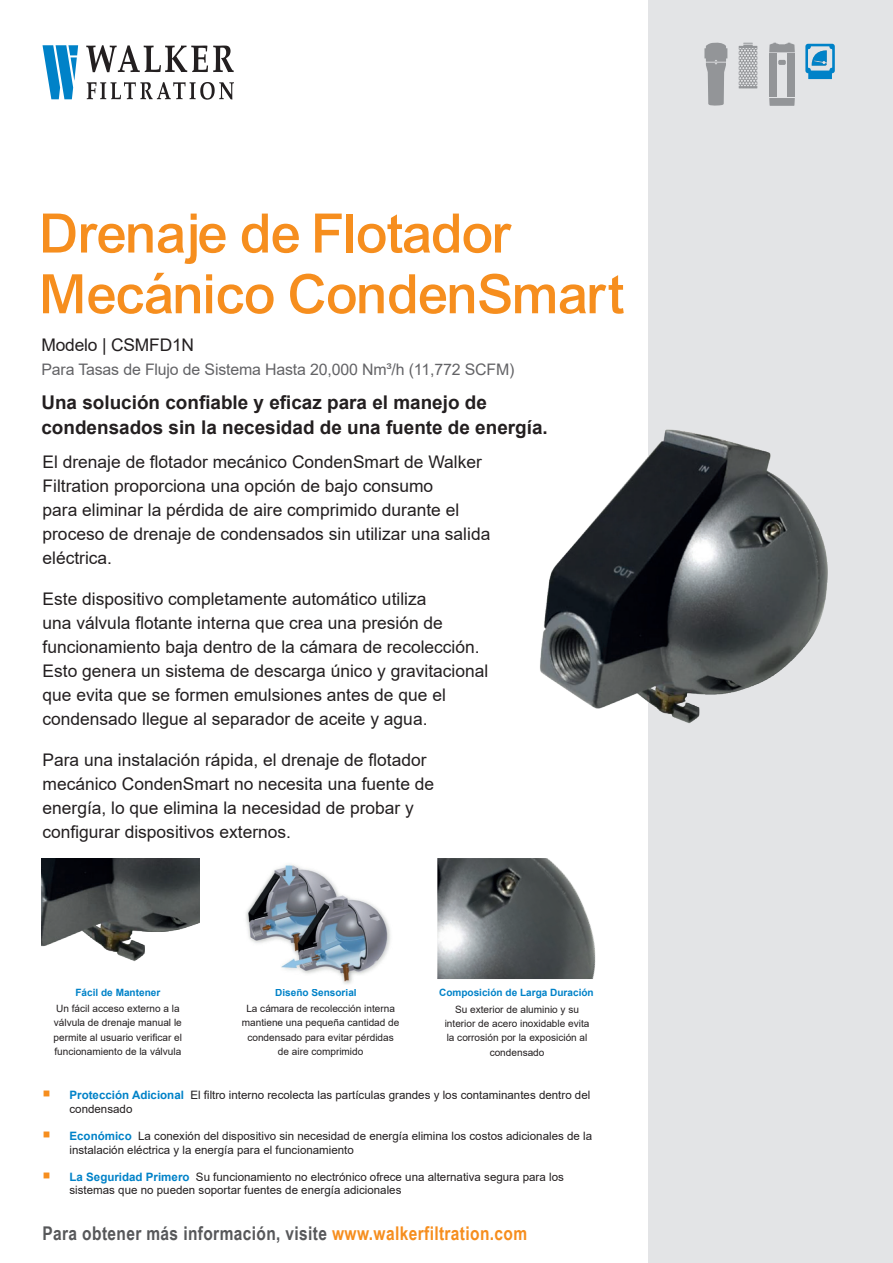
<style>
.page{position:relative;width:893px;height:1263px;background:#fff}
.page>*{position:absolute;margin:0;border:0;box-sizing:border-box;transform-origin:0 0}
.t1{font:58.5px/60.8px "Arial Mdm";letter-spacing:-.02em;color:#f68e1e}
.t2{font:700 18.9px/24.6px "Arial";color:#231f20}
.t3{font:700 18.9px "Arial Narrow";letter-spacing:.02em;color:#57585a}
.t4{font:17.4px/24px "Arial";color:#231f20}
.t5{font:15.9px "Arial";letter-spacing:-.01em;color:#636366}
.t6{font:11.55px/14px "Arial";color:#231f20}
.t7{font:10.05px/14.4px "Arial";color:#231f20;text-align:center}
.t8{font:700 10.05px "Arial";color:#0082c8}
.s1{font-weight:700;color:#0082c8}
.s2{color:#f68e1e}
</style>
<div class="page">
<div style="left:648px;top:0;width:245px;height:1263px;background:#e3e4e6"></div>
<svg style="left:805px;top:44px;width:30px;height:35px"></svg>
<svg style="left:769px;top:43px;width:26px;height:9px"></svg>
<div style="left:778px;top:60px;width:8px;height:5px;background:#939598;border-radius:2px"></div>
<svg style="left:739px;top:43px;width:18px;height:45px"></svg>
<div style="left:769px;top:53px;width:8px;height:44px;background:#939598"></div>
<svg style="left:769px;top:98px;width:26px;height:8px"></svg>
<div style="left:787px;top:53px;width:8px;height:44px;background:#939598"></div>
<svg style="left:704px;top:42px;width:23px;height:64px"></svg>
<img style="left:41px;top:858px;width:159px;height:103px">
<img style="left:437px;top:858px;width:158px;height:121px">
<img style="left:246px;top:864px;width:145px;height:120px">
<svg style="left:43px;top:45px;width:35px;height:54px"></svg>
<svg style="left:86px;top:45px;width:148px;height:27px"></svg>
<svg style="left:87px;top:82px;width:147px;height:18px"></svg>
<img style="left:540px;top:429px;width:288px;height:294px">
<h1 class="t1" style="left:43px;top:204px;width:583px">Drenaje de Flotador<br>Mecánico CondenSmart</h1>
<p class="t4" style="left:41px;top:333px;width:154px">Modelo | CSMFD1N</p>
<p class="t5" style="left:41px;top:359px;width:474px">Para Tasas de Flujo de Sistema Hasta 20,000 Nm³/h (11,772 SCFM)</p>
<p class="t2" style="left:41px;top:390px;width:508px">Una solución confiable y eficaz para el manejo de condensados sin la necesidad de una fuente de energía.</p>
<p class="t4" style="left:43px;top:449px;width:449px">El drenaje de flotador mecánico CondenSmart de Walker Filtration proporciona una opción de bajo consumo<br>para eliminar la pérdida de aire comprimido durante el proceso de drenaje de condensados sin utilizar una salida eléctrica.</p>
<p class="t4" style="left:43px;top:586px;width:447px">Este dispositivo completamente automático utiliza<br>una válvula flotante interna que crea una presión de funcionamiento baja dentro de la cámara de recolección.<br>Esto genera un sistema de descarga único y gravitacional que evita que se formen emulsiones antes de que el condensado llegue al separador de aceite y agua.</p>
<p class="t4" style="left:43px;top:747px;width:393px">Para una instalación rápida, el drenaje de flotador mecánico CondenSmart no necesita una fuente de energía, lo que elimina la necesidad de probar y configurar dispositivos externos.</p>
<p class="t8" style="left:75px;top:986px;width:86px">Fácil de Mantener</p>
<p class="t8" style="left:275px;top:986px;width:83px">Diseño Sensorial</p>
<p class="t8" style="left:439px;top:986px;width:156px">Composición de Larga Duración</p>
<p class="t7" style="left:445px;top:1002px;width:146px">Su exterior de aluminio y su interior de acero inoxidable evita la corrosión por la exposición al condensado</p>
<p class="t7" style="left:242px;top:1001px;width:159px">La cámara de recolección interna mantiene una pequeña cantidad de condensado para evitar pérdidas de aire comprimido</p>
<p class="t7" style="left:54px;top:1001px;width:130px;text-align:left">Un fácil acceso externo a la válvula de drenaje manual le permite al usuario verificar el funcionamiento de la válvula</p>
<p class="t6" style="left:70px;top:1088px;width:522px"><span class="s1">Protección Adicional</span> El filtro interno recolecta las partículas grandes y los contaminantes dentro del condensado</p>
<p class="t6" style="left:70px;top:1129px;width:524px"><span class="s1">Económico</span> La conexión del dispositivo sin necesidad de energía elimina los costos adicionales de la instalación eléctrica y la energía para el funcionamiento</p>
<p class="t6" style="left:70px;top:1169px;width:496px"><span class="s1">La Seguridad Primero</span> Su funcionamiento no electrónico ofrece una alternativa segura para los sistemas que no pueden soportar fuentes de energía adicionales</p>
<p class="t3" style="left:43px;top:1219px;width:486px">Para obtener más información, visite <span class="s2">www.walkerfiltration.com</span></p>
</div>
